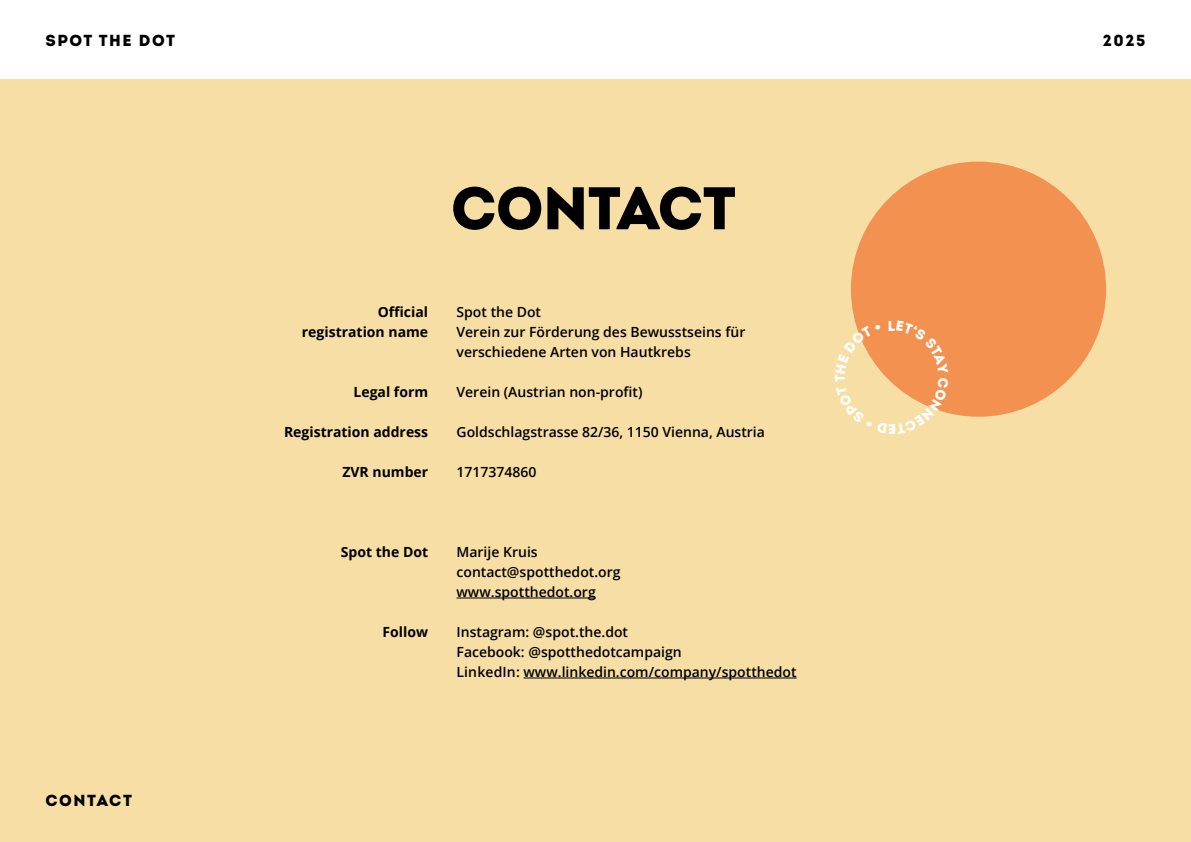
<style>
.page{position:relative;width:1191px;height:842px;background:#fff}
.page>*{position:absolute;margin:0;border:0;box-sizing:border-box;transform-origin:0 0}
.t1{font:60px "Intro Black Caps";letter-spacing:-.01em;color:#000}
.t2{font:16px "Intro Black Caps";letter-spacing:.1em;color:#000}
.t3{font:600 14px/20px "Open Sans";color:#000}
.t4{font:700 14px "Open Sans";color:#000}
</style>
<div class="page">
<div style="left:0;top:79px;width:1191px;height:763px;background:#f6dea5"></div>
<div style="left:851px;top:162px;width:255px;height:255px;background:#f39150;border-radius:50%"></div>
<hr style="left:456px;top:598px;width:140px;height:1px;background:#000">
<hr style="left:523px;top:678px;width:273px;height:1px;background:#000">
<svg style="left:855px;top:322px;width:92px;height:91px"></svg>
<p class="t2" style="left:45px;top:30px;width:131px">SPOT THE DOT</p>
<p class="t2" style="left:1102px;top:30px;width:44px">2025</p>
<h1 class="t1" style="left:451px;top:169px;width:287px">CONTACT</h1>
<p class="t4" style="left:378px;top:302px;width:52px">Official</p>
<p class="t3" style="left:456px;top:301px;width:86px">Spot the Dot</p>
<p class="t4" style="left:302px;top:322px;width:128px">registration name</p>
<p class="t3" style="left:456px;top:321px;width:290px">Verein zur Förderung des Bewusstseins für verschiedene Arten von Hautkrebs</p>
<p class="t4" style="left:353px;top:382px;width:76px">Legal form</p>
<p class="t3" style="left:456px;top:381px;width:187px">Verein (Austrian non-profit)</p>
<p class="t4" style="left:284px;top:422px;width:146px">Registration address</p>
<p class="t3" style="left:456px;top:421px;width:310px">Goldschlagstrasse 82/36, 1150 Vienna, Austria</p>
<p class="t4" style="left:342px;top:462px;width:87px">ZVR number</p>
<p class="t3" style="left:456px;top:461px;width:81px">1717374860</p>
<p class="t2" style="left:45px;top:790px;width:88px">CONTACT</p>
<p class="t4" style="left:341px;top:542px;width:89px">Spot the Dot</p>
<p class="t3" style="left:456px;top:541px;width:166px">Marije Kruis contact@spotthedot.org www.spotthedot.org</p>
<p class="t4" style="left:382px;top:622px;width:47px">Follow</p>
<p class="t3" style="left:456px;top:621px;width:341px">Instagram: @spot.the.dot<br>Facebook: @spotthedotcampaign<br>LinkedIn: www.linkedin.com/company/spotthedot</p>
</div>
